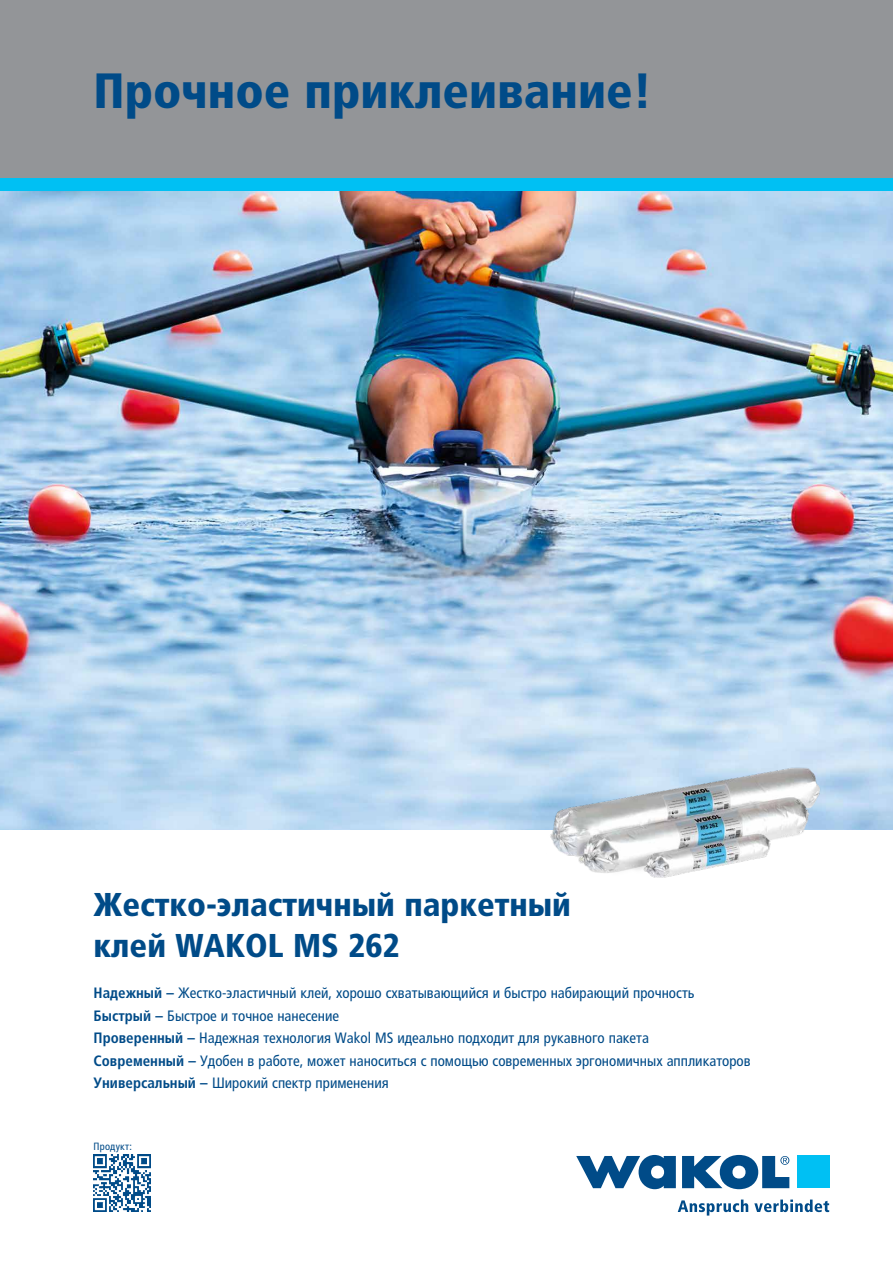
<style>
.page{position:relative;width:893px;height:1263px;background:#fff}
.page>*{position:absolute;margin:0;border:0;box-sizing:border-box;transform-origin:0 0}
.t1{font:900 condensed 49.5px "Frutiger LTCYR";color:#004b88}
.t2{font:900 condensed 33px/40.5px "Frutiger LTCYR";color:#004b88}
.t3{font:condensed 15px/22.5px "Frutiger LTCYR";color:#004b88}
.t4{font:condensed 10.5px "Frutiger LTCYR";letter-spacing:.02em;color:#004b88}
.s1{font-weight:700}
</style>
<div class="page">
<img style="left:0;top:191px;width:893px;height:638px">
<div style="left:0;top:0;width:893px;height:179px;background:#939598"></div>
<div style="left:0;top:179px;width:893px;height:12px;background:#00c0f3"></div>
<svg style="left:678px;top:1199px;width:70px;height:16px"></svg>
<svg style="left:754px;top:1199px;width:75px;height:13px"></svg>
<svg style="left:576px;top:1155px;width:100px;height:34px"></svg>
<svg style="left:682px;top:1155px;width:107px;height:34px"></svg>
<div style="left:797px;top:1156px;width:32px;height:32px;background:#00c0f3"></div>
<img style="left:527px;top:714px;width:355px;height:164px">
<img style="left:94px;top:1155px;width:57px;height:57px">
<h1 class="t1" style="left:94px;top:63px;width:560px">Прочное приклеивание!</h1>
<h2 class="t2" style="left:94px;top:885px;width:479px">Жестко-эластичный паркетный клей WAKOL MS 262</h2>
<p class="t3" style="left:94px;top:982px;width:659px"><span class="s1">Надежный –</span> Жестко-эластичный клей, хорошо схватывающийся и быстро набирающий прочность <span class="s1">Быстрый –</span> Быстрое и точное нанесение<br><span class="s1">Проверенный –</span> Надежная технология Wakol MS идеально подходит для рукавного пакета<br><span class="s1">Современный –</span> Удобен в работе, может наноситься с помощью современных эргономичных аппликаторов <span class="s1">Универсальный –</span> Широкий спектр применения</p>
<p class="t4" style="left:94px;top:1141px;width:40px">Продукт:</p>
</div>
